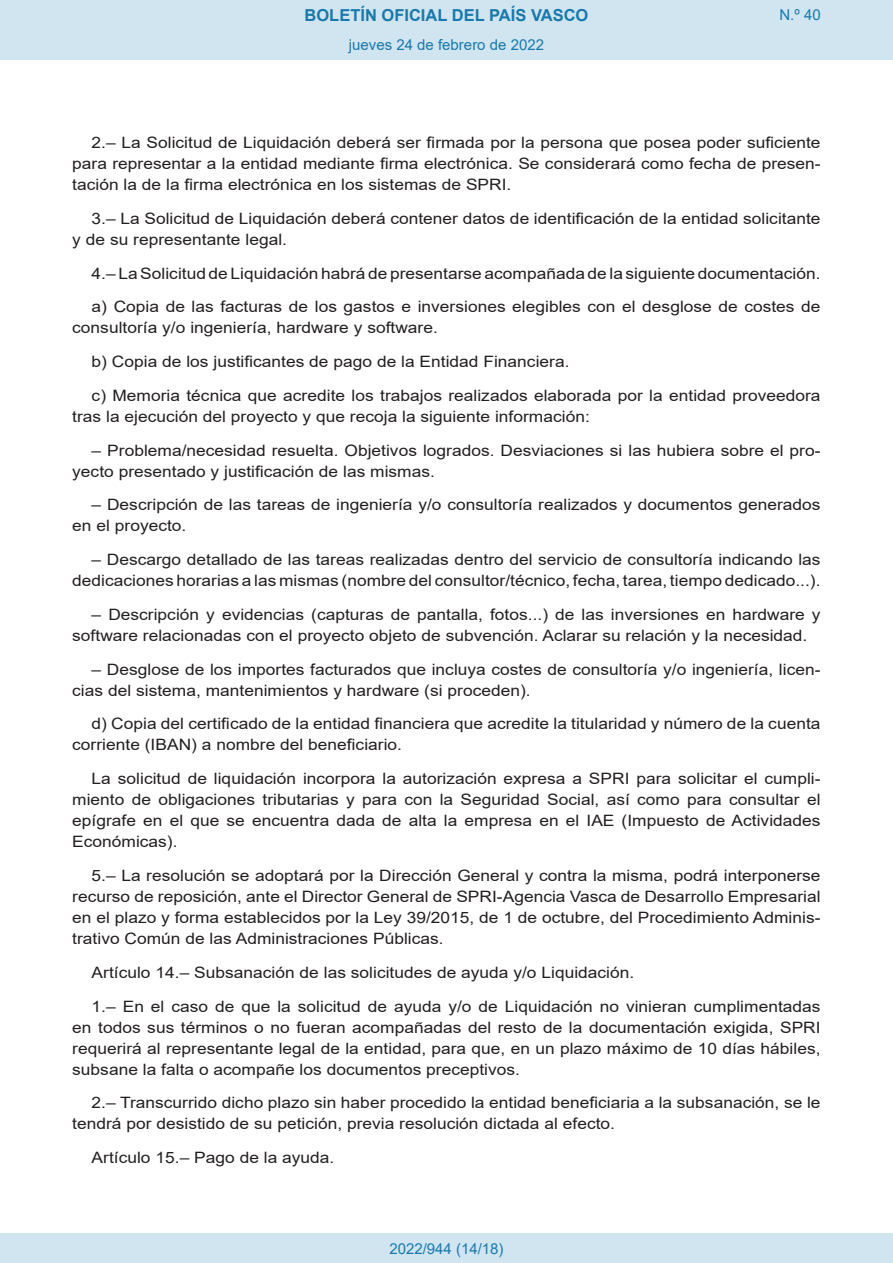
<style>
.page{position:relative;width:893px;height:1263px;background:#fff}
.page>*{position:absolute;margin:0;border:0;box-sizing:border-box;transform-origin:0 0}
.t1{font:700 16.5px "Arial";color:#1879ad}
.BOPVDetalle{font:15.6px/21px "Arial";color:#231f20;scale:1.11 1}
.Paginacion_Centro{font:15px "Arial";color:#1879ad}
</style>
<div class="page">
<div style="left:0;top:0;width:893px;height:60px;background:#d0e5f0"></div>
<div style="left:0;top:1233px;width:893px;height:30px;background:#d0e5f0"></div>
<p class="t1" style="left:305px;top:3px;width:285px">BOLETÍN OFICIAL DEL PAÍS VASCO</p>
<p class="Paginacion_Centro" style="left:349px;top:35px;width:197px">jueves 24 de febrero de 2022</p>
<p class="Paginacion_Centro" style="left:779px;top:5px;width:43px">N.º 40</p>
<p class="BOPVDetalle" style="left:72px;top:132px;width:676px;text-align:justify;text-indent:19px">2.– La Solicitud de Liquidación deberá ser firmada por la persona que posea poder suficiente para representar a la entidad mediante firma electrónica. Se considerará como fecha de presen&shy;tación la de la firma electrónica en los sistemas de SPRI.</p>
<p class="BOPVDetalle" style="left:72px;top:208px;width:676px;text-indent:19px">3.– La Solicitud de Liquidación deberá contener datos de identificación de la entidad solicitante y de su representante legal.</p>
<p class="BOPVDetalle" style="left:92px;top:263px;width:658px">4.– La Solicitud de Liquidación habrá de presentarse acompañada de la siguiente documentación.</p>
<p class="BOPVDetalle" style="left:72px;top:296px;width:676px;text-indent:19px">a) Copia de las facturas de los gastos e inversiones elegibles con el desglose de costes de consultoría y/o ingeniería, hardware y software.</p>
<p class="BOPVDetalle" style="left:92px;top:351px;width:432px">b) Copia de los justificantes de pago de la Entidad Financiera.</p>
<p class="BOPVDetalle" style="left:72px;top:385px;width:676px;text-indent:19px">c) Memoria técnica que acredite los trabajos realizados elaborada por la entidad proveedora tras la ejecución del proyecto y que recoja la siguiente información:</p>
<p class="BOPVDetalle" style="left:72px;top:440px;width:676px;text-indent:19px">– Problema/necesidad resuelta. Objetivos logrados. Desviaciones si las hubiera sobre el pro&shy;yecto presentado y justificación de las mismas.</p>
<p class="BOPVDetalle" style="left:72px;top:494px;width:676px;text-indent:19px">– Descripción de las tareas de ingeniería y/o consultoría realizados y documentos generados en el proyecto.</p>
<p class="BOPVDetalle" style="left:72px;top:549px;width:676px;text-align:right">– Descargo detallado de las tareas realizadas dentro del servicio de consultoría indicando las dedicaciones horarias a las mismas (nombre del consultor/técnico, fecha, tarea, tiempo dedicado...).</p>
<p class="BOPVDetalle" style="left:72px;top:604px;width:676px;text-indent:19px">– Descripción y evidencias (capturas de pantalla, fotos...) de las inversiones en hardware y software relacionadas con el proyecto objeto de subvención. Aclarar su relación y la necesidad.</p>
<p class="BOPVDetalle" style="left:72px;top:659px;width:676px;text-indent:19px">– Desglose de los importes facturados que incluya costes de consultoría y/o ingeniería, licen&shy;cias del sistema, mantenimientos y hardware (si proceden).</p>
<p class="BOPVDetalle" style="left:72px;top:713px;width:675px;text-indent:19px">d) Copia del certificado de la entidad financiera que acredite la titularidad y número de la cuenta corriente (IBAN) a nombre del beneficiario.</p>
<p class="BOPVDetalle" style="left:72px;top:768px;width:676px;text-align:justify;text-indent:19px">La solicitud de liquidación incorpora la autorización expresa a SPRI para solicitar el cumpli&shy;miento de obligaciones tributarias y para con la Seguridad Social, así como para consultar el epígrafe en el que se encuentra dada de alta la empresa en el IAE (Impuesto de Actividades Económicas).</p>
<p class="BOPVDetalle" style="left:72px;top:865px;width:676px;text-align:justify;text-indent:19px">5.– La resolución se adoptará por la Dirección General y contra la misma, podrá interponerse recurso de reposición, ante el Director General de SPRI-Agencia Vasca de Desarrollo Empresarial en el plazo y forma establecidos por la Ley 39/2015, de 1 de octubre, del Procedimiento Adminis&shy;trativo Común de las Administraciones Públicas.</p>
<p class="BOPVDetalle" style="left:92px;top:962px;width:490px">Artículo 14.– Subsanación de las solicitudes de ayuda y/o Liquidación.</p>
<p class="BOPVDetalle" style="left:72px;top:995px;width:676px;text-align:justify;text-indent:19px">1.– En el caso de que la solicitud de ayuda y/o de Liquidación no vinieran cumplimentadas en todos sus términos o no fueran acompañadas del resto de la documentación exigida, SPRI requerirá al representante legal de la entidad, para que, en un plazo máximo de 10 días hábiles, subsane la falta o acompañe los documentos preceptivos.</p>
<p class="BOPVDetalle" style="left:72px;top:1092px;width:676px;text-indent:19px">2.– Transcurrido dicho plazo sin haber procedido la entidad beneficiaria a la subsanación, se le tendrá por desistido de su petición, previa resolución dictada al efecto.</p>
<p class="BOPVDetalle" style="left:92px;top:1147px;width:220px">Artículo 15.– Pago de la ayuda.</p>
<p class="Paginacion_Centro" style="left:389px;top:1238px;width:116px">2022/944 (14/18)</p>
</div>
